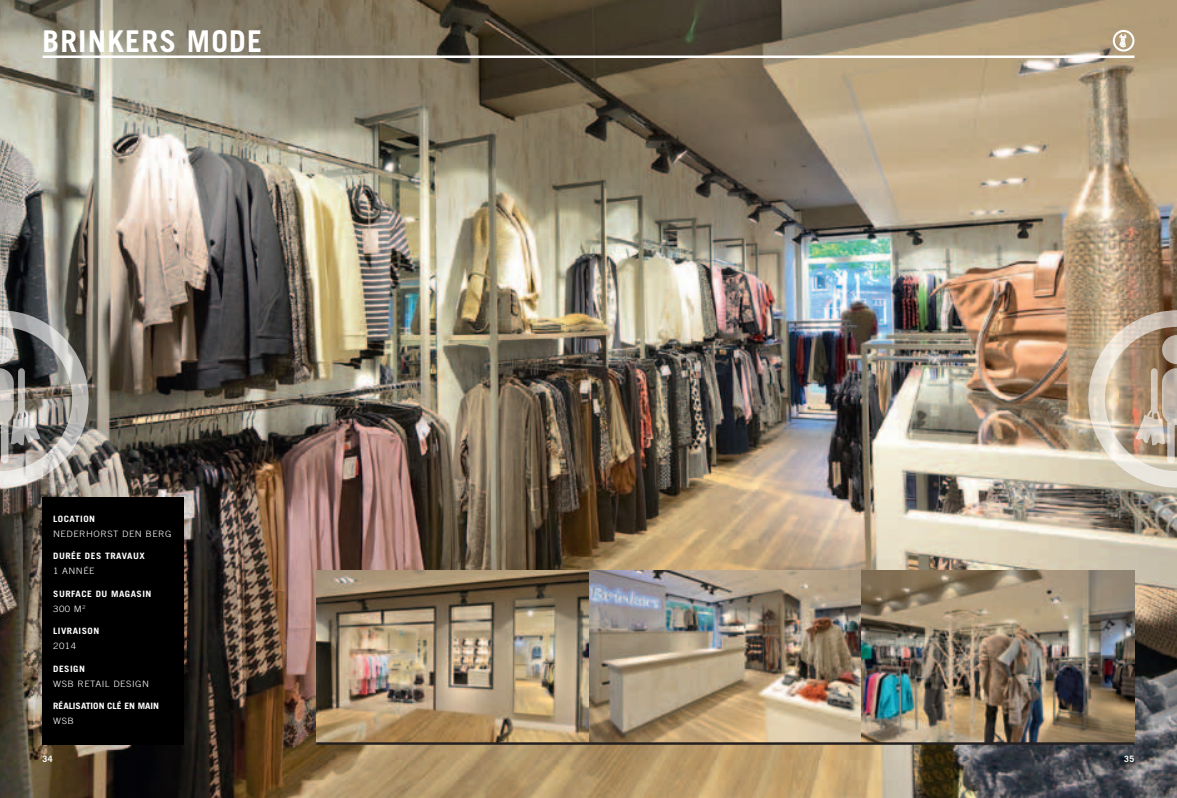
<style>
.page{position:relative;width:1177px;height:798px;background:#fff}
.page>*{position:absolute;margin:0;border:0;box-sizing:border-box;transform-origin:0 0}
.t1{font:700 30px "Trade Gothic";color:#fff}
.t2{font:700 8.75px/15px "Trade Gothic";letter-spacing:.05em;color:#fff;scale:1.1 1}
.t3{font:300 8.75px "Trade Gothic";letter-spacing:.05em;color:#fff;scale:1.1 1}
.t4{font:700 8.75px "Trade Gothic";color:#fff;scale:1.1 1}
.t5{font:700 8.75px "Trade Gothic";letter-spacing:.05em;color:#fff}
.s1{font-weight:300}
</style>
<div class="page">
<img style="left:0;top:0;width:1176px;height:797px">
<hr style="left:43px;top:55px;width:1091px;height:3px;background:#fff">
<img style="left:1088px;top:310px;width:88px;height:177px">
<svg style="left:0;top:310px;width:89px;height:177px"></svg>
<div style="left:43px;top:497px;width:141px;height:247px;background:#000001"></div>
<svg style="left:1112px;top:30px;width:22px;height:22px"></svg>
<img style="left:316px;top:570px;width:818px;height:172px">
<hr style="left:316px;top:742px;width:818px;height:2px;background:#231f20">
<h1 class="t1" style="left:43px;top:22px;width:35px">BRINKERS</h1>
<h1 class="t1" style="left:187px;top:22px;width:42px">MODE</h1>
<p class="t2" style="left:53px;top:510px;width:40px">LOCATION</p>
<p class="t3" style="left:53px;top:528px;width:109px">N EDERHORST DEN BERG</p>
<p class="t2" style="left:53px;top:548px;width:85px">DURÉE DES TRAVAUX</p>
<p class="t3" style="left:53px;top:565px;width:39px">1 ANNÉE</p>
<p class="t2" style="left:53px;top:585px;width:91px">SURFACE DU MAGASIN<br><span class="s1">300 M</span><sup>2</sup></p>
<p class="t2" style="left:53px;top:623px;width:43px">LIVRAISON</p>
<p class="t3" style="left:53px;top:640px;width:22px">2014</p>
<p class="t2" style="left:53px;top:660px;width:30px">DESIGN</p>
<p class="t3" style="left:53px;top:678px;width:89px">WSB RETAIL DESIGN</p>
<p class="t4" style="left:53px;top:700px;width:98px">RÉALISATION CLÉ EN MAIN</p>
<p class="t3" style="left:53px;top:715px;width:20px">WS B</p>
<p class="t5" style="left:43px;top:753px;width:12px">34</p>
<p class="t5" style="left:1124px;top:753px;width:12px">35</p>
</div>
